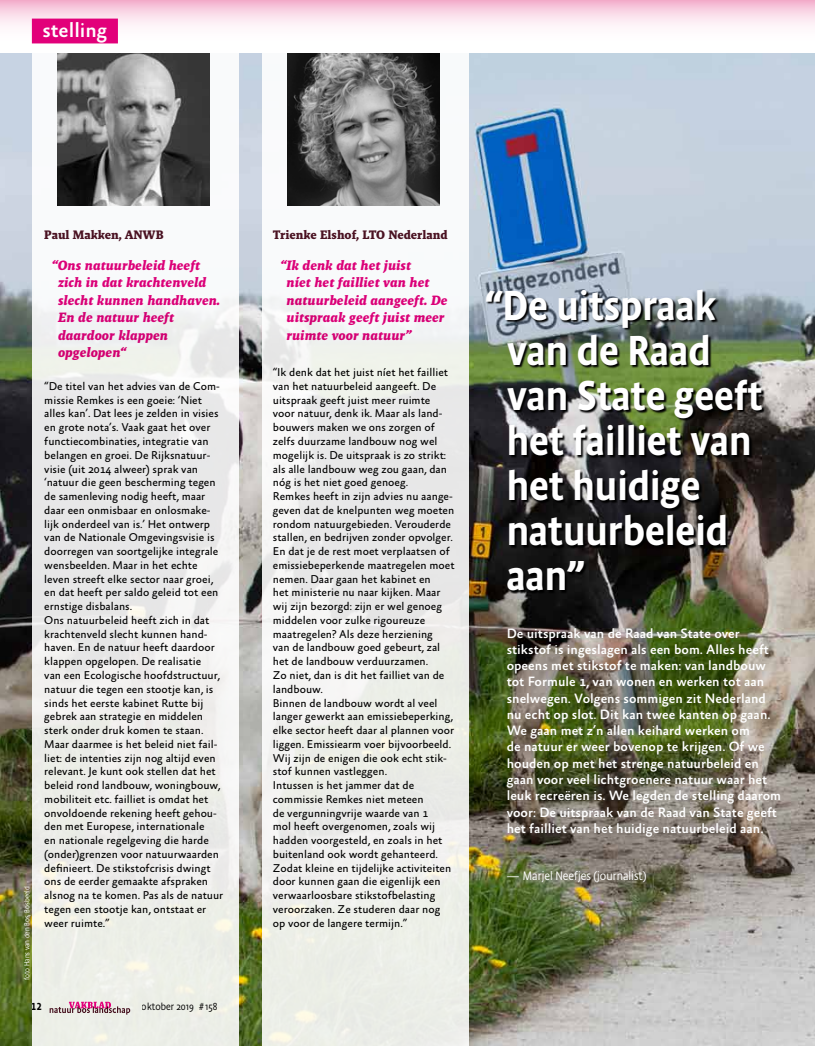
<style>
.page{position:relative;width:815px;height:1046px;background:#fff}
.page>*{position:absolute;margin:0;border:0;box-sizing:border-box;transform-origin:0 0}
.t1{font:500 42.5px/45px "Absara Sans Head";color:#fff}
.t2{font:500 21px "Absara Sans";color:#fff}
.t3{font:500 13.75px/16.2px "Absara Sans";color:#fff}
.t4{font:italic 700 13.75px/17.5px "Malaga";color:#e2007a}
.t5{font:700 12.5px "Malaga";color:#4c1323}
.t6{font:300 12.5px "Absara Sans TF Head";color:#fff}
.t7{font:11.5px/13.8px "Absara Sans";color:#000}
.t8{font:300 10.38px "Absara Sans Head";color:#000}
.t9{font:500 10.38px "Absara Sans TF Head";color:#000}
.t10{font:300 7.5px "Absara Sans LF Head";color:#fff}
</style>
<div class="page">
<img style="left:0;top:53px;width:815px;height:992px">
<div style="left:262px;top:53px;width:207px;height:992px;background:linear-gradient(to bottom,#f7f8fa,#e9eae4)"></div>
<svg style="left:0;top:0;width:815px;height:44px"></svg>
<div style="left:32px;top:19px;width:86px;height:24px;background:#e2007a"></div>
<div style="left:32px;top:53px;width:207px;height:992px;background:linear-gradient(to bottom,#f6f7fa,#e9eae4)"></div>
<img style="left:58px;top:53px;width:152px;height:153px">
<img style="left:487px;top:290px;width:279px;height:304px">
<img style="left:287px;top:53px;width:152px;height:153px">
<svg style="left:50px;top:1001px;width:80px;height:13px"></svg>
<h2 class="t2" style="left:42px;top:19px;width:67px">stelling</h2>
<p class="t10" style="left:23px;top:980px;width:96px;rotate:-90deg">foto Hans van den Bos, Bosbeeld</p>
<p class="t5" style="left:44px;top:227px;width:121px">Paul Makken, ANWB</p>
<p class="t4" style="left:58px;top:256px;width:164px;text-indent:-6px">“Ons natuurbeleid heeft zich in dat krachtenveld slecht kunnen handhaven.<br>En de natuur heeft daardoor klappen opgelopen“</p>
<p class="t7" style="left:44px;top:380px;width:181px">“De titel van het advies van de Com&shy;missie Remkes is een goeie: ‘Niet alles kan’. Dat lees je zelden in visies en grote nota’s. Vaak gaat het over functiecombinaties, integratie van belangen en groei. De Rijksnatuur&shy;visie (uit 2014 alweer) sprak van ‘natuur die geen bescherming tegen de samenleving nodig heeft, maar daar een onmisbaar en onlosmake&shy;lijk onderdeel van is.’ Het ontwerp van de Nationale Omgevingsvisie is doorregen van soortgelijke integrale wensbeelden. Maar in het echte leven streeft elke sector naar groei, en dat heeft per saldo geleid tot een ernstige disbalans.<br>Ons natuurbeleid heeft zich in dat krachtenveld slecht kunnen hand&shy;haven. En de natuur heeft daardoor klappen opgelopen. De realisatie<br>van een Ecologische hoofdstructuur, natuur die tegen een stootje kan, is sinds het eerste kabinet Rutte bij gebrek aan strategie en middelen sterk onder druk komen te staan.<br>Maar daarmee is het beleid niet fail&shy;liet: de intenties zijn nog altijd even relevant. Je kunt ook stellen dat het beleid rond landbouw, woningbouw, mobiliteit etc. failliet is omdat het onvoldoende rekening heeft gehou&shy;den met Europese, internationale<br>en nationale regelgeving die harde (onder)grenzen voor natuurwaarden definieert. De stikstofcrisis dwingt ons de eerder gemaakte afspraken alsnog na te komen. Pas als de natuur tegen een stootje kan, ontstaat er weer ruimte.”</p>
<p class="t9" style="left:32px;top:999px;width:11px">12</p>
<p class="t8" style="left:142px;top:999px;width:77px">oktober 2019 # 158</p>
<p class="t5" style="left:273px;top:227px;width:176px">Trienke Elshof, LTO Nederland</p>
<p class="t4" style="left:287px;top:256px;width:163px;text-indent:-6px">“Ik denk dat het juist<br>níet het failliet van het natuurbeleid aangeeft. De uitspraak geeft juist meer ruimte voor natuur”</p>
<p class="t7" style="left:273px;top:366px;width:183px">“Ik denk dat het juist níet het failliet van het natuurbeleid aangeeft. De uitspraak geeft juist meer ruimte voor natuur, denk ik. Maar als land&shy;bouwers maken we ons zorgen of zelfs duurzame landbouw nog wel mogelijk is. De uitspraak is zo strikt: als alle landbouw weg zou gaan, dan nóg is het niet goed genoeg.<br>Remkes heeft in zijn advies nu aange&shy;geven dat de knelpunten weg moeten rondom natuurgebieden. Verouderde stallen, en bedrijven zonder opvolger.<br>En dat je de rest moet verplaatsen of emissiebeperkende maatregelen moet nemen. Daar gaan het kabinet en<br>het ministerie nu naar kijken. Maar wij zijn bezorgd: zijn er wel genoeg middelen voor zulke rigoureuze maatregelen? Als deze herziening<br>van de landbouw goed gebeurt, zal het de landbouw verduurzamen.<br>Zo niet, dan is dit het failliet van de landbouw.<br>Binnen de landbouw wordt al veel langer gewerkt aan emissiebeperking, elke sector heeft daar al plannen voor liggen. Emissiearm voer bijvoorbeeld.<br>Wij zijn de enigen die ook echt stik&shy;stof kunnen vastleggen.<br>Intussen is het jammer dat de commissie Remkes niet meteen<br>de vergunningvrije waarde van 1<br>mol heeft overgenomen, zoals wij hadden voorgesteld, en zoals in het buitenland ook wordt gehanteerd.<br>Zodat kleine en tijdelijke activiteiten door kunnen gaan die eigenlijk een verwaarloosbare stikstofbelasting veroorzaken. Ze studeren daar nog op voor de langere termijn.”</p>
<h1 class="t1" style="left:507px;top:283px;width:257px;text-indent:-21px">“De uitspraak van de Raad van State geeft het failliet van het huidige natuurbeleid aan”</h1>
<p class="t3" style="left:507px;top:625px;width:276px">De uitspraak van de Raad van State over stikstof is ingeslagen als een bom. Alles heeft opeens met stikstof te maken: van landbouw tot Formule 1, van wonen en werken tot aan snelwegen. Volgens sommigen zit Nederland nu echt op slot. Dit kan twee kanten op gaan.<br>We gaan met z’n allen keihard werken om<br>de natuur er weer bovenop te krijgen. Of we houden op met het strenge natuurbeleid en gaan voor veel lichtgroenere natuur waar het leuk recreëren is. We legden de stelling daarom voor: De uitspraak van de Raad van State geeft het failliet van het huidige natuurbeleid aan.</p>
<p class="t6" style="left:507px;top:868px;width:141px">— Marjel Neefjes (journalist)</p>
</div>
